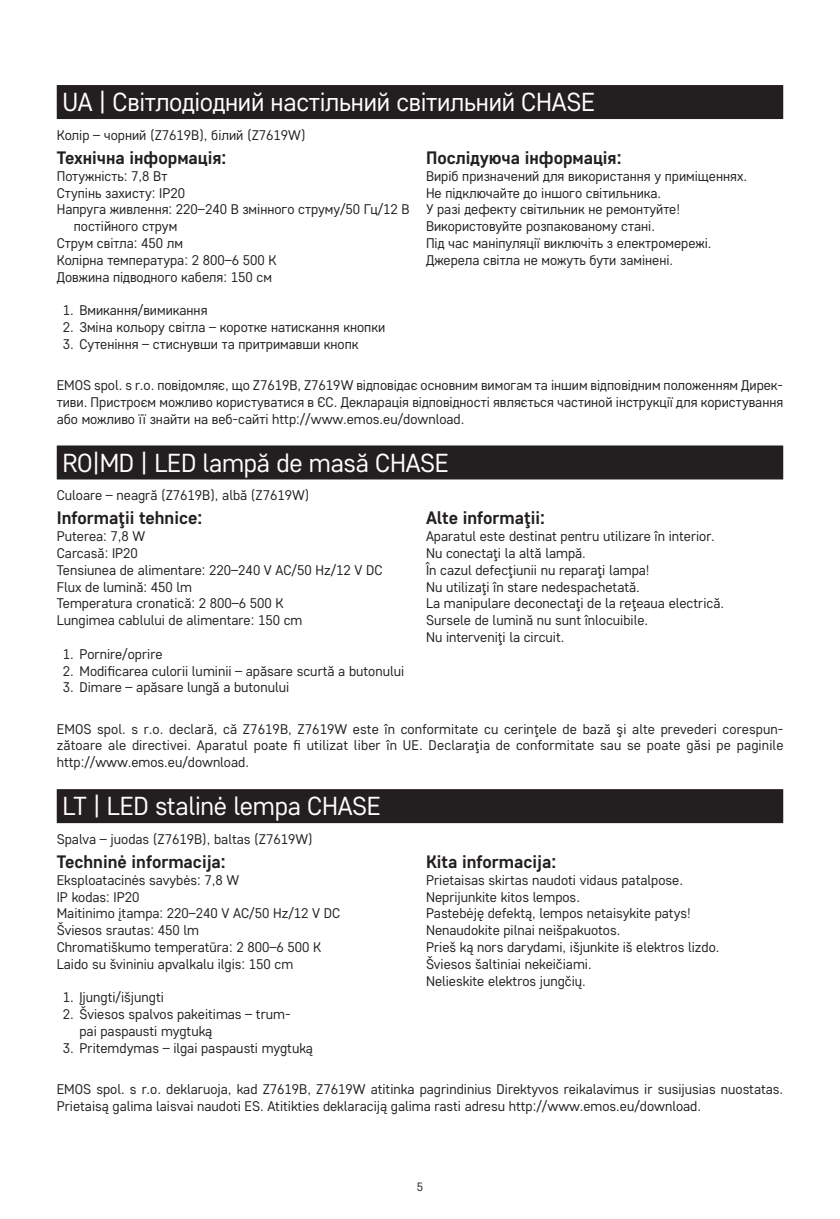
<style>
.page{position:relative;width:840px;height:1219px;background:#fff}
.page>*{position:absolute;margin:0;border:0;box-sizing:border-box;transform-origin:0 0}
.t1{font:26px "Core Sans D35";letter-spacing:-.01em;color:#fff}
.t2{font:700 18px "Core Sans D55";color:#231f20}
.t3{font:14px/16.8px "Core Sans D35";color:#231f20}
.t4{font:12px "Core Sans D35";color:#231f20}
</style>
<div class="page">
<div style="left:57px;top:85px;width:725px;height:34px;background:#231f20"></div>
<div style="left:57px;top:445px;width:725px;height:34px;background:#231f20"></div>
<div style="left:57px;top:789px;width:725px;height:34px;background:#231f20"></div>
<h1 class="t1" style="left:62px;top:86px;width:534px">UA | Світлодіодний настільний світильний CHASE</h1>
<p class="t3" style="left:57px;top:126px;width:250px">Колір – чорний (Z7619B), білий (Z7619W)</p>
<p class="t2" style="left:57px;top:146px;width:171px">Технічна інформація:</p>
<p class="t3" style="left:57px;top:167px;width:112px">Потужність: 7,8 Вт</p>
<p class="t3" style="left:57px;top:184px;width:130px">Ступінь захисту: IP20</p>
<p class="t3" style="left:57px;top:201px;width:354px">Напруга живлення: 220–240 В змінного струму/50 Гц/12 B</p>
<p class="t3" style="left:74px;top:217px;width:105px">постійного струм</p>
<p class="t3" style="left:57px;top:234px;width:128px">Струм світла: 450 лм</p>
<p class="t3" style="left:57px;top:251px;width:221px">Колірна температура: 2 800–6 500 K</p>
<p class="t3" style="left:57px;top:268px;width:216px">Довжина підводного кабеля: 150 см</p>
<p class="t3" style="left:63px;top:301px;width:146px">1. Вмикання/вимикання</p>
<p class="t3" style="left:63px;top:318px;width:324px">2. Зміна кольору світла – коротке натискання кнопки</p>
<p class="t3" style="left:63px;top:335px;width:297px">3. Сутеніння – стиснувши та притримавши кнопк</p>
<p class="t2" style="left:426px;top:146px;width:197px">Послідуюча інформація:</p>
<p class="t3" style="left:426px;top:167px;width:322px">Виріб призначений для використання у приміщеннях.<br>Не підключайте до іншого світильника.<br>У разі дефекту світильник не ремонтуйте!<br>Використовуйте розпакованому стані.<br>Під час маніпуляції виключіть з електромережі.<br>Джерела світла не можуть бути замінені.</p>
<p class="t3" style="left:57px;top:376px;width:727px;text-align:justify">EMOS spol. s r.o. повідомляє, що Z7619B, Z7619W відповідає основним вимогам та іншим відповідним положенням Дирек&shy;тиви. Пристроєм можливо користуватися в ЄС. Декларація відповідності являється частиной інструкції для користування або можливо її знайти на веб-сайті http://www.emos.eu/download.</p>
<h1 class="t1" style="left:62px;top:446px;width:388px">RO|MD | LED lampă de masă CHASE</h1>
<p class="t3" style="left:57px;top:486px;width:254px">Culoare – neagră (Z7619B), albă (Z7619W)</p>
<p class="t2" style="left:57px;top:506px;width:147px">Informaţii tehnice:</p>
<p class="t3" style="left:57px;top:527px;width:327px">Puterea: 7,8 W<br>Carcasă: IP20<br>Tensiunea de alimentare: 220–240 V AC/50 Hz/12 V DC<br>Flux de lumină: 450 lm<br>Temperatura cronatică: 2 800–6 500 K<br>Lungimea cablului de alimentare: 150 cm</p>
<p class="t3" style="left:63px;top:645px;width:101px">1. Pornire/oprire</p>
<p class="t3" style="left:63px;top:662px;width:343px">2. Modificarea culorii luminii – apăsare scurtă a butonului</p>
<p class="t3" style="left:63px;top:679px;width:228px">3. Dimare – apăsare lungă a butonului</p>
<p class="t2" style="left:426px;top:506px;width:120px">Alte informaţii:</p>
<p class="t3" style="left:426px;top:527px;width:299px">Aparatul este destinat pentru utilizare în interior.<br>Nu conectaţi la altă lampă.<br>În cazul defecţiunii nu reparaţi lampa!<br>Nu utilizaţi în stare nedespachetată.<br>La manipulare deconectaţi de la reţeaua electrică.<br>Sursele de lumină nu sunt înlocuibile.<br>Nu interveniţi la circuit.</p>
<p class="t3" style="left:57px;top:720px;width:728px;text-align:justify">EMOS spol. s r.o. declară, că Z7619B, Z7619W este în conformitate cu cerinţele de bază şi alte prevederi corespun&shy;zătoare ale directivei. Aparatul poate fi utilizat liber în UE. Declaraţia de conformitate sau se poate găsi pe paginile http://www.emos.eu/download.</p>
<h1 class="t1" style="left:62px;top:790px;width:320px">LT | LED stalinė lempa CHASE</h1>
<p class="t3" style="left:57px;top:830px;width:257px">Spalva – juodas (Z7619B), baltas (Z7619W)</p>
<p class="t2" style="left:57px;top:850px;width:170px">Techninė informacija:</p>
<p class="t3" style="left:57px;top:871px;width:285px">Eksploatacinės savybės: 7,8 W<br>IP kodas: IP20<br>Maitinimo įtampa: 220–240 V AC/50 Hz/12 V DC<br>Šviesos srautas: 450 lm<br>Chromatiškumo temperatūra: 2 800–6 500 K<br>Laido su švininiu apvalkalu ilgis: 150 cm</p>
<p class="t3" style="left:63px;top:989px;width:103px">1. Įjungti/išjungti</p>
<p class="t3" style="left:79px;top:1005px;width:212px;text-indent:-17px">2. Šviesos spalvos pakeitimas – trum&shy;pai paspausti mygtuką</p>
<p class="t3" style="left:63px;top:1039px;width:252px">3. Pritemdymas – ilgai paspausti mygtuką</p>
<p class="t2" style="left:426px;top:850px;width:132px">Kita informacija:</p>
<p class="t3" style="left:426px;top:871px;width:295px">Prietaisas skirtas naudoti vidaus patalpose.<br>Neprijunkite kitos lempos.<br>Pastebėję defektą, lempos netaisykite patys!<br>Nenaudokite pilnai neišpakuotos.<br>Prieš ką nors darydami, išjunkite iš elektros lizdo.<br>Šviesos šaltiniai nekeičiami.<br>Nelieskite elektros jungčių.</p>
<p class="t3" style="left:57px;top:1080px;width:727px">EMOS spol. s r.o. deklaruoja, kad Z7619B, Z7619W atitinka pagrindinius Direktyvos reikalavimus ir susijusias nuostatas.<br>Prietaisą galima laisvai naudoti ES. Atitikties deklaraciją galima rasti adresu http://www.emos.eu/download.</p>
<p class="t4" style="left:416px;top:1179px;width:8px">5</p>
</div>
